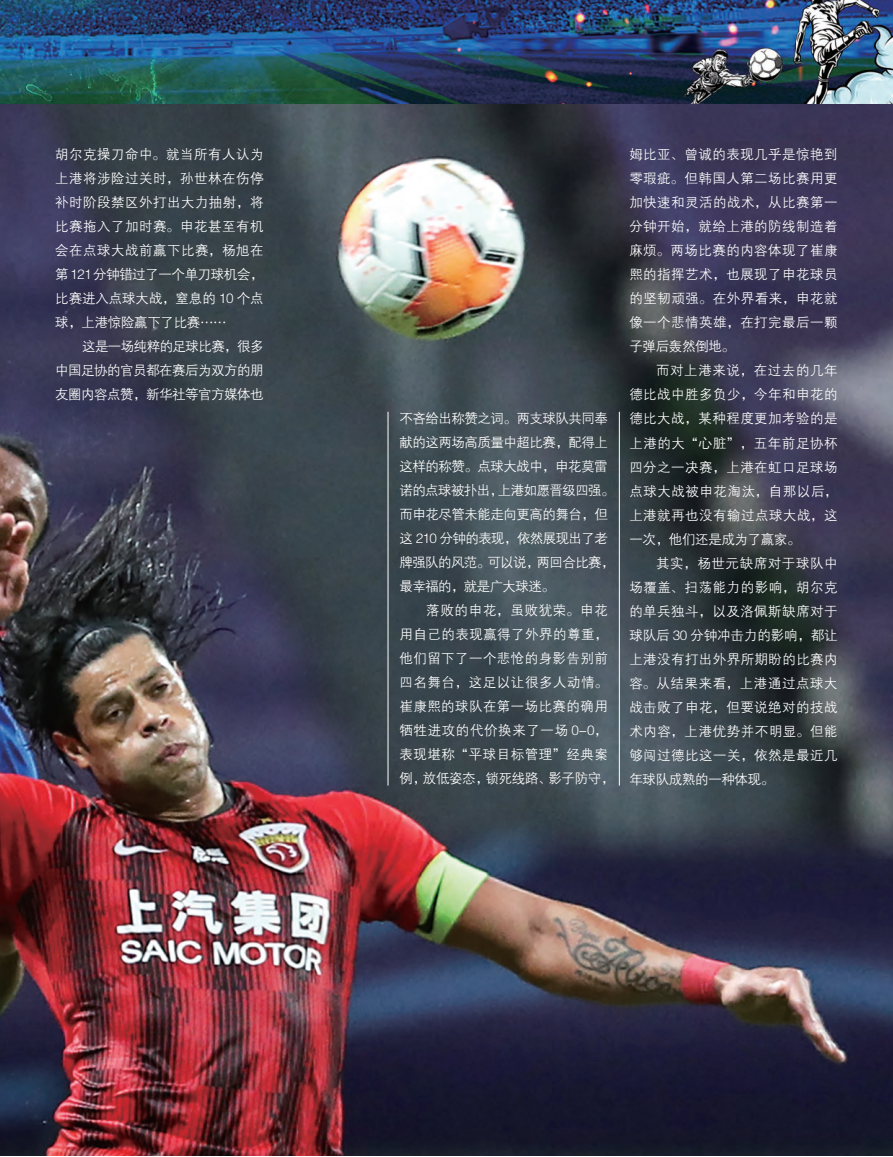
<style>
.page{position:relative;width:893px;height:1157px;background:#fff}
.page>*{position:absolute;margin:0;border:0;box-sizing:border-box;transform-origin:0 0}
.t1{font:13.5px "FZZDXJW GB1 0";letter-spacing:.035em;color:#fff}
.t2{font:13.5px "FZZDXJW GB1 0";letter-spacing:-.035em;color:#fff}
.t3{font:13.5px "FZZDXJW GB1 0";letter-spacing:-.045em;color:#fff}
.t4{font:13.5px "FZZDXJW GB1 0";letter-spacing:-.025em;color:#fff}
.t5{font:13.5px "FZZDXJW GB1 0";letter-spacing:-.01em;color:#fff}
.t6{font:13.5px "FZZDXJW GB1 0";letter-spacing:-.04em;color:#fff}
.t7{font:13.5px "FZZDXJW GB1 0";letter-spacing:-.03em;color:#fff}
</style>
<div class="page">
<img style="left:0;top:0;width:893px;height:104px">
<img style="left:0;top:104px;width:893px;height:1051px">
<hr style="left:388px;top:412px;width:1px;height:373px;background:#fff">
<hr style="left:619px;top:412px;width:1px;height:373px;background:#fff">
<p class="t1" style="left:55px;top:147px;width:210px">胡尔克操刀命中。就当所有人认为</p>
<p class="t1" style="left:55px;top:171px;width:210px">上港将涉险过关时，孙世林在伤停</p>
<p class="t1" style="left:55px;top:195px;width:210px">补时阶段禁区外打出大力抽射，将</p>
<p class="t1" style="left:55px;top:219px;width:210px">比赛拖入了加时赛。申花甚至有机</p>
<p class="t1" style="left:55px;top:243px;width:210px">会在点球大战前赢下比赛，杨旭在</p>
<p class="t7" style="left:55px;top:267px;width:210px">第121分钟错过了一个单刀球机会，</p>
<p class="t5" style="left:55px;top:291px;width:210px">比赛进入点球大战，窒息的 10 个点</p>
<p class="t4" style="left:55px;top:315px;width:173px">球，上港惊险赢下了比赛……</p>
<p class="t6" style="left:82px;top:339px;width:183px">这是一场纯粹的足球比赛，很多</p>
<p class="t6" style="left:55px;top:363px;width:210px">中国足协的官员都在赛后为双方的朋</p>
<p class="t2" style="left:55px;top:387px;width:210px">友圈内容点赞，新华社等官方媒体也</p>
<p class="t2" style="left:399px;top:411px;width:210px">不吝给出称赞之词。两支球队共同奉</p>
<p class="t2" style="left:399px;top:435px;width:210px">献的这两场高质量中超比赛，配得上</p>
<p class="t2" style="left:399px;top:459px;width:210px">这样的称赞。点球大战中，申花莫雷</p>
<p class="t3" style="left:399px;top:483px;width:217px">诺的点球被扑出，上港如愿晋级四强。</p>
<p class="t2" style="left:399px;top:507px;width:210px">而申花尽管未能走向更高的舞台，但</p>
<p class="t3" style="left:399px;top:531px;width:210px">这 210 分钟的表现，依然展现出了老</p>
<p class="t3" style="left:399px;top:555px;width:217px">牌强队的风范。可以说，两回合比赛，</p>
<p class="t3" style="left:399px;top:579px;width:157px">最幸福的，就是广大球迷。</p>
<p class="t1" style="left:426px;top:603px;width:183px">落败的申花，虽败犹荣。申花</p>
<p class="t1" style="left:399px;top:627px;width:210px">用自己的表现赢得了外界的尊重，</p>
<p class="t1" style="left:399px;top:651px;width:210px">他们留下了一个悲怆的身影告别前</p>
<p class="t1" style="left:399px;top:675px;width:210px">四名舞台，这足以让很多人动情。</p>
<p class="t1" style="left:399px;top:699px;width:210px">崔康熙的球队在第一场比赛的确用</p>
<p class="t1" style="left:399px;top:723px;width:210px">牺牲进攻的代价换来了一场 0-0，</p>
<p class="t1" style="left:399px;top:747px;width:210px">表现堪称“平球目标管理”经典案</p>
<p class="t4" style="left:399px;top:771px;width:217px">例，放低姿态，锁死线路、影子防守，</p>
<p class="t1" style="left:629px;top:147px;width:210px">姆比亚、曾诚的表现几乎是惊艳到</p>
<p class="t1" style="left:629px;top:171px;width:210px">零瑕疵。但韩国人第二场比赛用更</p>
<p class="t1" style="left:629px;top:195px;width:210px">加快速和灵活的战术，从比赛第一</p>
<p class="t1" style="left:629px;top:219px;width:210px">分钟开始，就给上港的防线制造着</p>
<p class="t1" style="left:629px;top:243px;width:210px">麻烦。两场比赛的内容体现了崔康</p>
<p class="t1" style="left:629px;top:267px;width:210px">熙的指挥艺术，也展现了申花球员</p>
<p class="t1" style="left:629px;top:291px;width:210px">的坚韧顽强。在外界看来，申花就</p>
<p class="t1" style="left:629px;top:315px;width:210px">像一个悲情英雄，在打完最后一颗</p>
<p class="t4" style="left:629px;top:339px;width:107px">子弹后轰然倒地。</p>
<p class="t1" style="left:656px;top:363px;width:183px">而对上港来说，在过去的几年</p>
<p class="t1" style="left:629px;top:387px;width:210px">德比战中胜多负少，今年和申花的</p>
<p class="t1" style="left:629px;top:411px;width:210px">德比大战，某种程度更加考验的是</p>
<p class="t1" style="left:629px;top:435px;width:210px">上港的大“心脏”，五年前足协杯</p>
<p class="t1" style="left:629px;top:459px;width:210px">四分之一决赛，上港在虹口足球场</p>
<p class="t1" style="left:629px;top:483px;width:210px">点球大战被申花淘汰，自那以后，</p>
<p class="t1" style="left:629px;top:507px;width:210px">上港就再也没有输过点球大战，这</p>
<p class="t4" style="left:629px;top:531px;width:173px">一次，他们还是成为了赢家。</p>
<p class="t1" style="left:656px;top:555px;width:183px">其实，杨世元缺席对于球队中</p>
<p class="t1" style="left:629px;top:579px;width:210px">场覆盖、扫荡能力的影响，胡尔克</p>
<p class="t1" style="left:629px;top:603px;width:210px">的单兵独斗，以及洛佩斯缺席对于</p>
<p class="t5" style="left:629px;top:627px;width:210px">球队后 30 分钟冲击力的影响，都让</p>
<p class="t1" style="left:629px;top:651px;width:210px">上港没有打出外界所期盼的比赛内</p>
<p class="t1" style="left:629px;top:675px;width:210px">容。从结果来看，上港通过点球大</p>
<p class="t1" style="left:629px;top:699px;width:210px">战击败了申花，但要说绝对的技战</p>
<p class="t1" style="left:629px;top:723px;width:210px">术内容，上港优势并不明显。但能</p>
<p class="t1" style="left:629px;top:748px;width:210px">够闯过德比这一关，依然是最近几</p>
<p class="t4" style="left:629px;top:772px;width:147px">年球队成熟的一种体现。</p>
</div>
